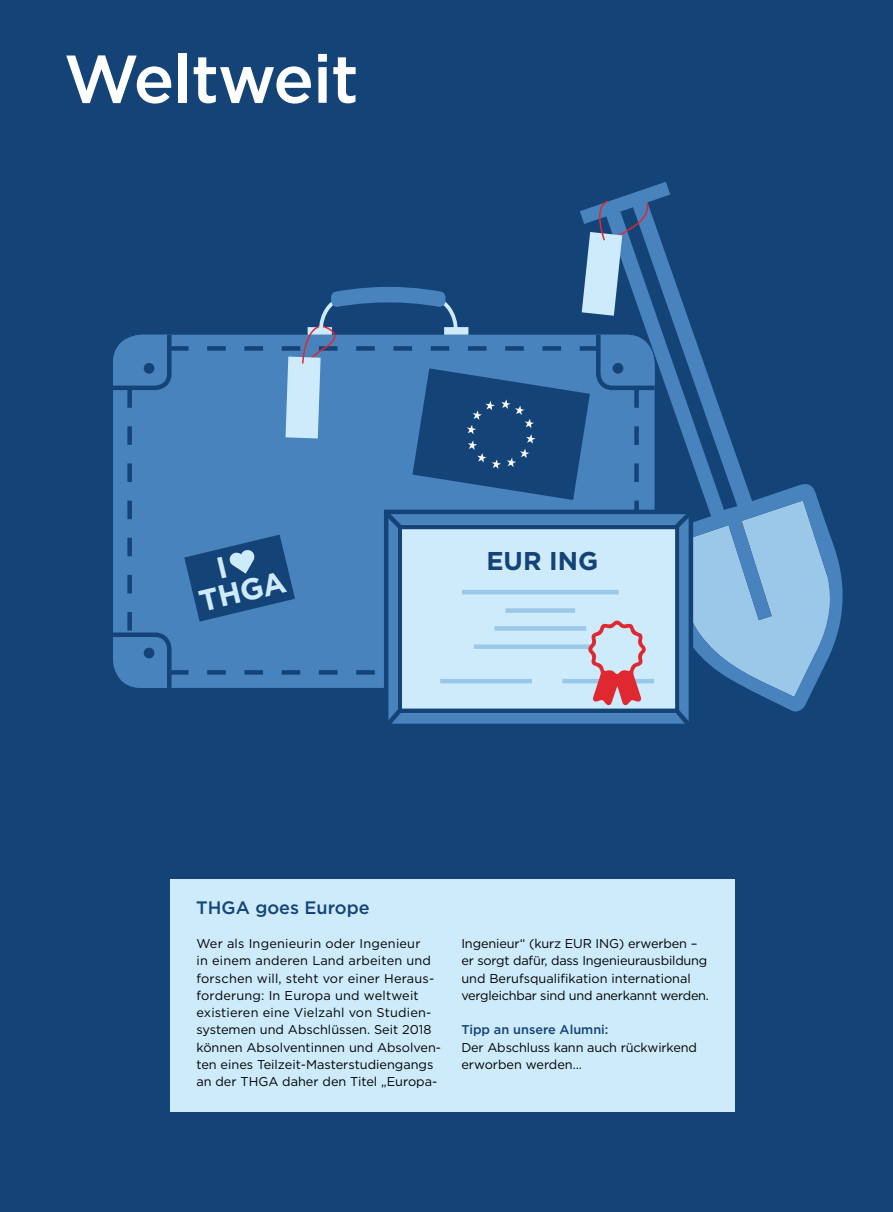
<style>
.page{position:relative;width:893px;height:1212px;background:#144378}
.page>*{position:absolute;margin:0;border:0;box-sizing:border-box;transform-origin:0 0}
.t1{font:500 67.5px "Gotham";letter-spacing:-.015em;color:#fff}
.t2{font:700 30.15px/27.9px "Gotham";color:#cdebfa}
.t3{font:700 25.65px "Gotham";color:#144378}
.t4{font:500 18px "Gotham";color:#144378}
.t5{font:12.75px/17.2px "Gotham";color:#000}
.t6{font:500 12.75px "Gotham";color:#144378}
</style>
<div class="page">
<div style="left:171px;top:879px;width:564px;height:233px;background:#cdebfa"></div>
<svg style="left:833px;top:544px;width:10px;height:102px"></svg>
<svg style="left:113px;top:182px;width:720px;height:542px"></svg>
<h1 class="t1" style="left:64px;top:35px;width:296px">Weltweit</h1>
<h2 class="t2" style="left:190px;top:560px;width:90px;text-indent:24px;rotate:-13deg">I<br>THGA</h2>
<h3 class="t3" style="left:486px;top:544px;width:113px">EUR ING</h3>
<h3 class="t4" style="left:196px;top:895px;width:175px">THGA goes Europe</h3>
<p class="t5" style="left:196px;top:935px;width:246px">Wer als Ingenieurin oder Ingenieur<br>in einem anderen Land arbeiten und forschen will, steht vor einer Heraus&shy;forderung: In Europa und weltweit existieren eine Vielzahl von Studien&shy;systemen und Abschlüssen. Seit 2018 können Absolventinnen und Absolven&shy;ten eines Teilzeit-Masterstudiengangs an der THGA daher den Titel „Europa-</p>
<p class="t5" style="left:461px;top:935px;width:249px">Ingenieur“ (kurz EUR ING) erwerben – er sorgt dafür, dass Ingenieurausbildung und Berufsqualifikation international vergleichbar sind und anerkannt werden.</p>
<p class="t6" style="left:461px;top:1021px;width:149px">Tipp an unsere Alumni:</p>
<p class="t5" style="left:461px;top:1038px;width:237px">Der Abschluss kann auch rückwirkend erworben werden…</p>
</div>
